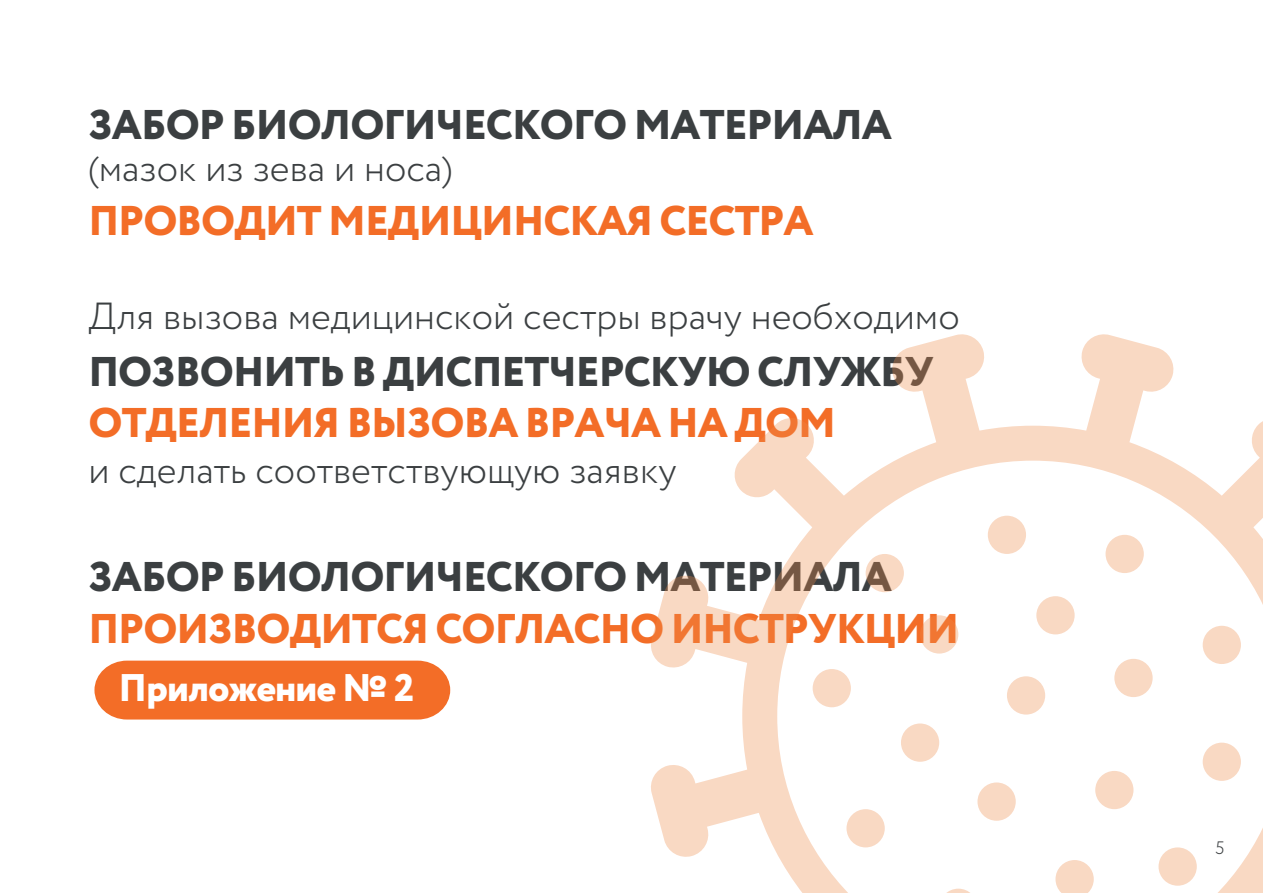
<style>
.page{position:relative;width:1263px;height:893px;background:#fff}
.page>*{position:absolute;margin:0;border:0;box-sizing:border-box;transform-origin:0 0}
.t1{font:800 41.55px "Circe";letter-spacing:-.025em;color:#3b3f41}
.t2{font:800 41.55px "Circe";letter-spacing:-.025em;color:#f36d27}
.t3{font:800 38.55px "Circe";letter-spacing:-.025em;color:#fff}
.t4{font:300 37.65px "Circe";color:#3b3f41}
.t5{font:300 18px "Circe";color:#3b3f41}
</style>
<div class="page">
<div style="left:94px;top:661px;width:356px;height:58px;background:#f36d27"></div>
<svg style="left:651px;top:334px;width:612px;height:559px"></svg>
<div style="left:988px;top:516px;width:38px;height:38px;background:#f9d9c3;border-radius:50%"></div>
<div style="left:1105px;top:535px;width:39px;height:38px;background:#f9d9c3;border-radius:50%"></div>
<div style="left:1036px;top:596px;width:39px;height:38px;background:#f9d9c3;border-radius:50%"></div>
<div style="left:920px;top:615px;width:38px;height:39px;background:#f9d9c3;border-radius:50%"></div>
<div style="left:866px;top:554px;width:38px;height:38px;background:#f9d9c3;border-radius:50%"></div>
<div style="left:813px;top:669px;width:38px;height:38px;background:#f9d9c3;border-radius:50%"></div>
<div style="left:901px;top:723px;width:38px;height:39px;background:#f9d9c3;border-radius:50%"></div>
<div style="left:846px;top:809px;width:39px;height:38px;background:#f9d9c3;border-radius:50%"></div>
<div style="left:1007px;top:676px;width:38px;height:39px;background:#f9d9c3;border-radius:50%"></div>
<div style="left:977px;top:782px;width:39px;height:39px;background:#f9d9c3;border-radius:50%"></div>
<div style="left:1095px;top:771px;width:38px;height:38px;background:#f9d9c3;border-radius:50%"></div>
<div style="left:1203px;top:743px;width:38px;height:38px;background:#f9d9c3;border-radius:50%"></div>
<svg style="left:1055px;top:860px;width:39px;height:33px"></svg>
<div style="left:1158px;top:847px;width:39px;height:39px;background:#f9d9c3;border-radius:50%"></div>
<svg style="left:939px;top:889px;width:38px;height:4px"></svg>
<div style="left:1114px;top:659px;width:39px;height:38px;background:#f9d9c3;border-radius:50%"></div>
<div style="left:1203px;top:626px;width:38px;height:38px;background:#f9d9c3;border-radius:50%"></div>
<p class="t1" style="left:88px;top:97px;width:805px">ЗАБОР БИОЛОГИЧЕСКОГО МАТЕРИАЛА</p>
<p class="t4" style="left:88px;top:143px;width:366px">(мазок из зева и носа)</p>
<p class="t2" style="left:88px;top:192px;width:727px">ПРОВОДИТ МЕДИЦИНСКАЯ СЕСТРА</p>
<p class="t4" style="left:88px;top:291px;width:873px">Для вызова медицинской сестры врачу необходимо</p>
<p class="t1" style="left:88px;top:343px;width:847px">ПОЗВОНИТЬ В ДИСПЕТЧЕРСКУЮ СЛУЖБУ</p>
<p class="t2" style="left:88px;top:395px;width:749px">ОТДЕЛЕНИЯ ВЫЗОВА ВРАЧА НА ДОМ</p>
<p class="t4" style="left:88px;top:445px;width:590px">и сделать соответствующую заявку</p>
<p class="t1" style="left:88px;top:549px;width:805px">ЗАБОР БИОЛОГИЧЕСКОГО МАТЕРИАЛА</p>
<p class="t2" style="left:88px;top:601px;width:872px">ПРОИЗВОДИТСЯ СОГЛАСНО ИНСТРУКЦИИ</p>
<p class="t3" style="left:119px;top:662px;width:297px">Приложение № 2</p>
<p class="t5" style="left:1215px;top:836px;width:11px">5</p>
</div>
